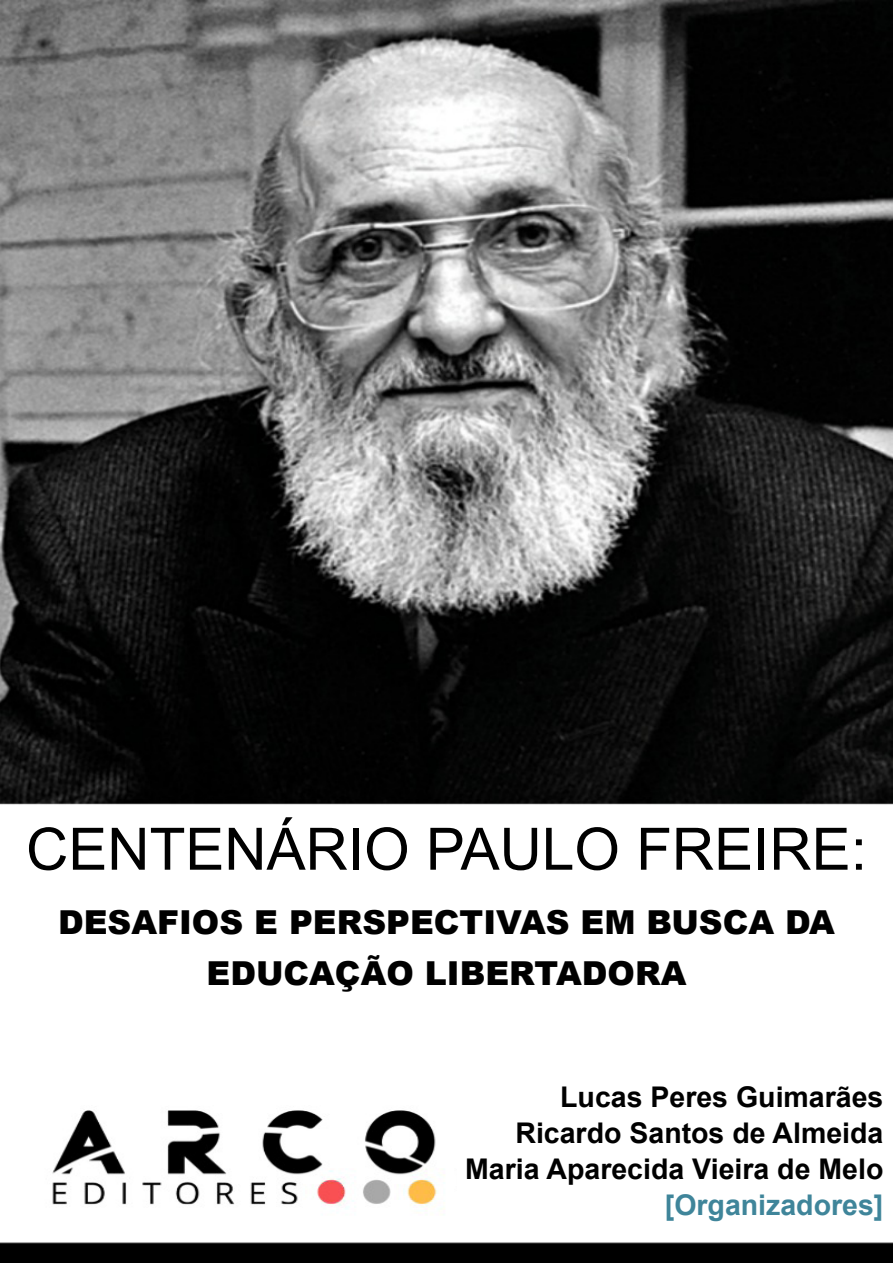
<style>
.page{position:relative;width:893px;height:1263px;background:#fff}
.page>*{position:absolute;margin:0;border:0;box-sizing:border-box;transform-origin:0 0}
.t1{font:58.5px "Arial";color:#000}
.t2{font:900 33px/51px "Arial";color:#000;text-align:center}
.t3{font:700 28.5px/36px "Arial";color:#000;text-align:right}
.t4{font:700 28.5px "Arial";color:#3f859a}
</style>
<div class="page">
<img style="left:0;top:0;width:893px;height:1263px">
<div style="left:10px;top:806px;width:873px;height:217px;background:#fff"></div>
<div style="left:457px;top:1086px;width:426px;height:153px;background:#fff"></div>
<h1 class="t1" style="left:26px;top:809px;width:842px">CENTENÁRIO PAULO FREIRE:</h1>
<p class="t2" style="left:58px;top:896px;width:778px">DESAFIOS E PERSPECTIVAS EM BUSCA DA<br>EDUCAÇÃO LIBERTADORA</p>
<p class="t3" style="left:465px;top:1079px;width:420px">Lucas Peres Guimarães<br>Ricardo Santos de Almeida<br>Maria Aparecida Vieira de Melo</p>
<p class="t4" style="left:665px;top:1185px;width:220px">[Organizadores]</p>
</div>
